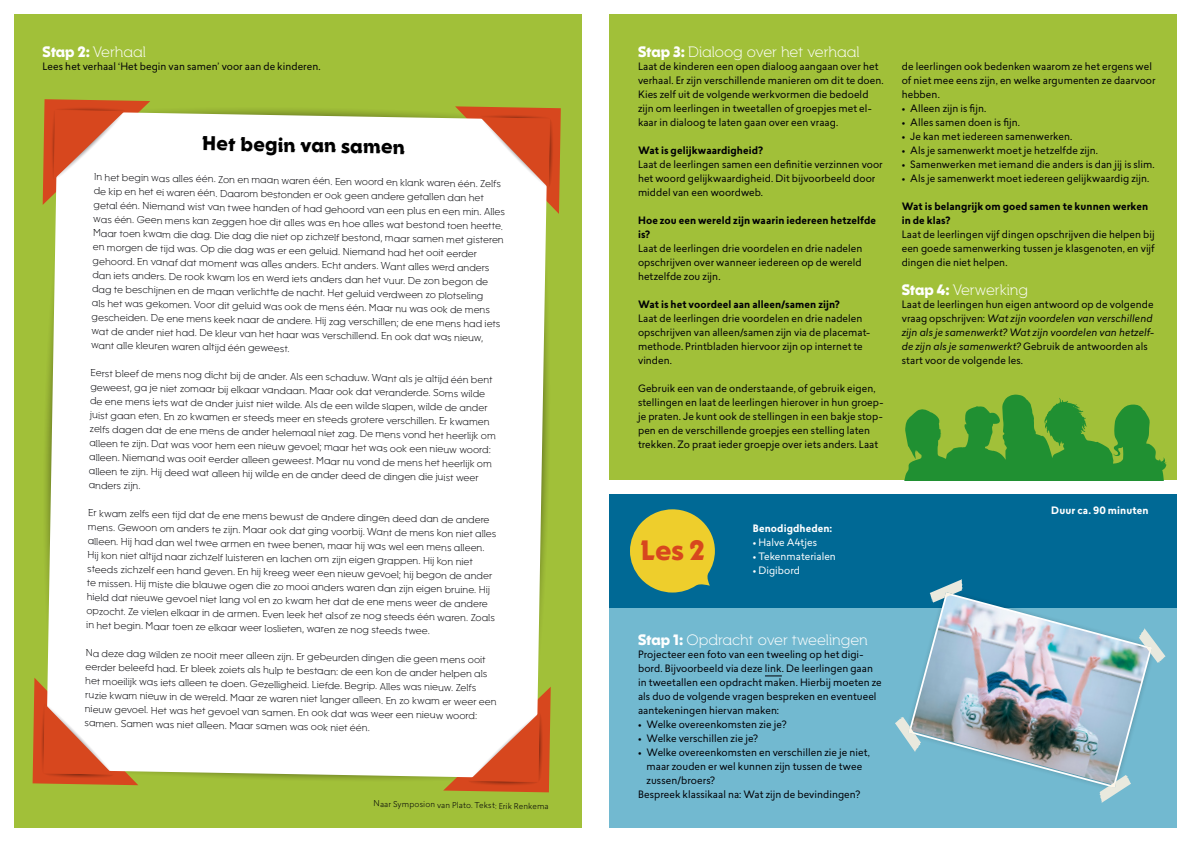
<style>
.page{position:relative;width:1191px;height:842px;background:#fff}
.page>*{position:absolute;margin:0;border:0;box-sizing:border-box;transform-origin:0 0}
.t1{font:900 28px "Campora";color:#d7471e}
.t2{font:900 20px "Campora";color:#000}
.t3{font:15px "Campora";color:#fff}
.t4{font:10px/14px "Campora";color:#000005}
.t5{font:10px/14px "Lasiver";letter-spacing:.005em;color:#000005}
.t6{font:700 10px/14px "Lasiver";letter-spacing:.01em;color:#000005}
.t7{font:10px "Lasiver";letter-spacing:.005em;color:#fff}
.t8{font:700 10px "Lasiver";letter-spacing:.01em;color:#fff}
.t9{font:300 8px "Lasiver";color:#000005}
.s1{font-weight:900}
.s2{font-weight:700}
.s3{font-style:italic}
</style>
<div class="page">
<div style="left:14px;top:14px;width:567px;height:814px;background:#a1c039"></div>
<div style="left:609px;top:15px;width:567px;height:465px;background:#a1c039"></div>
<svg style="left:904px;top:394px;width:262px;height:86px"></svg>
<div style="left:609px;top:608px;width:567px;height:220px;background:#72b9d0"></div>
<div style="left:609px;top:494px;width:567px;height:114px;background:#006995"></div>
<svg style="left:32px;top:99px;width:529px;height:693px;background:#f3efe1"></svg>
<svg style="left:630px;top:509px;width:85px;height:83px"></svg>
<svg style="left:765px;top:676px;width:17px;height:1px"></svg>
<div style="left:904px;top:588px;width:252px;height:204px;background:#000;opacity:.2"></div>
<img style="left:907px;top:591px;width:246px;height:198px">
<svg style="left:929px;top:579px;width:33px;height:24px"></svg>
<svg style="left:895px;top:717px;width:26px;height:35px"></svg>
<svg style="left:1138px;top:628px;width:27px;height:35px"></svg>
<svg style="left:1099px;top:775px;width:32px;height:28px"></svg>
<h3 class="t3" style="left:43px;top:43px;width:105px"><span class="s1">Stap 2:</span> Verhaal</h3>
<p class="t5" style="left:43px;top:60px;width:280px">Lees het verhaal ‘Het begin van samen’ voor aan de kinderen.</p>
<h2 class="t2" style="left:203px;top:130px;width:204px;rotate:1deg">Het begin van samen</h2>
<p class="t4" style="left:94px;top:170px;width:413px;rotate:1deg">In het begin was alles één. Zon en maan waren één. Een woord en klank waren één. Zelfs de kip en het ei waren één. Daarom bestonden er ook geen andere getallen dan het getal één. Niemand wist van twee handen of had gehoord van een plus en een min. Alles was één. Geen mens kan zeggen hoe dit alles was en hoe alles wat bestond toen heette.<br>Maar toen kwam die dag. Die dag die niet op zichzelf bestond, maar samen met gisteren en morgen de tijd was. Op die dag was er een geluid. Niemand had het ooit eerder gehoord. En vanaf dat moment was alles anders. Echt anders. Want alles werd anders dan iets anders. De rook kwam los en werd iets anders dan het vuur. De zon begon de dag te beschijnen en de maan verlichtte de nacht. Het geluid verdween zo plotseling<br>als het was gekomen. Voor dit geluid was ook de mens één. Maar nu was ook de mens gescheiden. De ene mens keek naar de andere. Hij zag verschillen; de ene mens had iets wat de ander niet had. De kleur van het haar was verschillend. En ook dat was nieuw, want alle kleuren waren altijd één geweest.</p>
<p class="t4" style="left:91px;top:366px;width:408px;rotate:1deg">Eerst bleef de mens nog dicht bij de ander. Als een schaduw. Want als je altijd één bent geweest, ga je niet zomaar bij elkaar vandaan. Maar ook dat veranderde. Soms wilde de ene mens iets wat de ander juist niet wilde. Als de een wilde slapen, wilde de ander juist gaan eten. En zo kwamen er steeds meer en steeds grotere verschillen. Er kwamen zelfs dagen dat de ene mens de ander helemaal niet zag. De mens vond het heerlijk om alleen te zijn. Dat was voor hem een nieuw gevoel; maar het was ook een nieuw woord: alleen. Niemand was ooit eerder alleen geweest. Maar nu vond de mens het heerlijk om alleen te zijn. Hij deed wat alleen hij wilde en de ander deed de dingen die juist weer anders zijn.</p>
<p class="t4" style="left:88px;top:506px;width:410px;rotate:1deg">Er kwam zelfs een tijd dat de ene mens bewust de andere dingen deed dan de andere mens. Gewoon om anders te zijn. Maar ook dat ging voorbij. Want de mens kon niet alles alleen. Hij had dan wel twee armen en twee benen, maar hij was wel een mens alleen.<br>Hij kon niet altijd naar zichzelf luisteren en lachen om zijn eigen grappen. Hij kon niet steeds zichzelf een hand geven. En hij kreeg weer een nieuw gevoel; hij begon de ander te missen. Hij miste die blauwe ogen die zo mooi anders waren dan zijn eigen bruine. Hij hield dat nieuwe gevoel niet lang vol en zo kwam het dat de ene mens weer de andere opzocht. Ze vielen elkaar in de armen. Even leek het alsof ze nog steeds één waren. Zoals in het begin. Maar toen ze elkaar weer loslieten, waren ze nog steeds twee.</p>
<p class="t4" style="left:86px;top:646px;width:413px;rotate:1deg">Na deze dag wilden ze nooit meer alleen zijn. Er gebeurden dingen die geen mens ooit eerder beleefd had. Er bleek zoiets als hulp te bestaan: de een kon de ander helpen als het moeilijk was iets alleen te doen. Gezelligheid. Liefde. Begrip. Alles was nieuw. Zelfs ruzie kwam nieuw in de wereld. Maar ze waren niet langer alleen. En zo kwam er weer een nieuw gevoel. Het was het gevoel van samen. En ook dat was weer een nieuw woord: samen. Samen was niet alleen. Maar samen was ook niet één.</p>
<p class="t9" style="left:374px;top:798px;width:176px;rotate:1deg">Naar Symposion van Plato. Tekst: Erik Renkema</p>
<h3 class="t3" style="left:638px;top:43px;width:223px"><span class="s1">Stap 3:</span> Dialoog over het verhaal</h3>
<p class="t5" style="left:638px;top:60px;width:247px">Laat de kinderen een open dialoog aangaan over het verhaal. Er zijn verschillende manieren om dit te doen.<br>Kies zelf uit de volgende werkvormen die bedoeld zijn om leerlingen in tweetallen of groepjes met el&shy;kaar in dialoog te laten gaan over een vraag.</p>
<p class="t6" style="left:638px;top:144px;width:127px">Wat is gelijkwaardigheid?</p>
<p class="t5" style="left:638px;top:158px;width:246px">Laat de leerlingen samen een definitie verzinnen voor het woord gelijkwaardigheid. Dit bijvoorbeeld door middel van een woordweb.</p>
<p class="t6" style="left:638px;top:214px;width:240px">Hoe zou een wereld zijn waarin iedereen hetzelfde is?</p>
<p class="t5" style="left:638px;top:242px;width:226px;text-align:justify">Laat de leerlingen drie voordelen en drie nadelen opschrijven over wanneer iedereen op de wereld hetzelfde zou zijn.</p>
<p class="t6" style="left:638px;top:298px;width:203px">Wat is het voordeel aan alleen/samen zijn?</p>
<p class="t5" style="left:638px;top:312px;width:234px">Laat de leerlingen drie voordelen en drie nadelen opschrijven van alleen/samen zijn via de placemat&shy;methode. Printbladen hiervoor zijn op internet te vinden.</p>
<p class="t5" style="left:638px;top:382px;width:247px">Gebruik een van de onderstaande, of gebruik eigen, stellingen en laat de leerlingen hierover in hun groep&shy;je praten. Je kunt ook de stellingen in een bakje stop&shy;pen en de verschillende groepjes een stelling laten trekken. Zo praat ieder groepje over iets anders. Laat</p>
<p class="t5" style="left:901px;top:60px;width:255px">de leerlingen ook bedenken waarom ze het ergens wel of niet mee eens zijn, en welke argumenten ze daarvoor hebben.</p>
<p class="t5" style="left:901px;top:102px;width:86px"><span class="s2">•</span> Alleen zijn is fijn.</p>
<p class="t5" style="left:901px;top:116px;width:120px"><span class="s2">•</span> Alles samen doen is fijn.</p>
<p class="t5" style="left:901px;top:130px;width:172px"><span class="s2">•</span> Je kan met iedereen samenwerken.</p>
<p class="t5" style="left:901px;top:144px;width:198px"><span class="s2">•</span> Als je samenwerkt moet je hetzelfde zijn.</p>
<p class="t5" style="left:901px;top:158px;width:254px"><span class="s2">•</span> Samenwerken met iemand die anders is dan jij is slim.</p>
<p class="t5" style="left:901px;top:172px;width:249px"><span class="s2">•</span> Als je samenwerkt moet iedereen gelijkwaardig zijn.</p>
<p class="t6" style="left:901px;top:200px;width:248px">Wat is belangrijk om goed samen te kunnen werken in de klas?</p>
<p class="t5" style="left:901px;top:228px;width:254px;text-align:justify">Laat de leerlingen vijf dingen opschrijven die helpen bij een goede samenwerking tussen je klasgenoten, en vijf dingen die niet helpen.</p>
<h3 class="t3" style="left:901px;top:281px;width:128px"><span class="s1">Stap 4:</span> Verwerking</h3>
<p class="t5" style="left:901px;top:298px;width:254px">Laat de leerlingen hun eigen antwoord op de volgende vraag opschrijven: <span class="s3">Wat zijn voordelen van verschillend zijn als je samenwerkt? Wat zijn voordelen van hetzelf&shy;de zijn als je samenwerkt?</span> Gebruik de antwoorden als start voor de volgende les.</p>
<h1 class="t1" style="left:641px;top:532px;width:65px">Les 2</h1>
<p class="t8" style="left:753px;top:522px;width:81px">Benodigdheden:</p>
<p class="t7" style="left:753px;top:536px;width:66px"><span class="s2">•</span> Halve A4tjes</p>
<p class="t7" style="left:753px;top:550px;width:85px"><span class="s2">•</span> Tekenmaterialen</p>
<p class="t7" style="left:753px;top:564px;width:49px"><span class="s2">•</span> Digibord</p>
<p class="t8" style="left:1051px;top:503px;width:99px">Duur ca. 90 minuten</p>
<h3 class="t3" style="left:638px;top:631px;width:231px"><span class="s1">Stap 1:</span> Opdracht over tweelingen</h3>
<p class="t5" style="left:638px;top:648px;width:245px">Projecteer een foto van een tweeling op het digi&shy;bord. Bijvoorbeeld via deze link. De leerlingen gaan in tweetallen een opdracht maken. Hierbij moeten ze als duo de volgende vragen bespreken en eventueel aantekeningen hiervan maken:</p>
<p class="t5" style="left:638px;top:718px;width:150px"><span class="s2">•</span> Welke overeenkomsten zie je?</p>
<p class="t5" style="left:638px;top:732px;width:121px"><span class="s2">•</span> Welke verschillen zie je?</p>
<p class="t5" style="left:638px;top:746px;width:233px"><span class="s2">•</span> Welke overeenkomsten en verschillen zie je niet,</p>
<p class="t5" style="left:646px;top:760px;width:217px">maar zouden er wel kunnen zijn tussen de twee</p>
<p class="t5" style="left:646px;top:774px;width:70px">zussen/broers?</p>
<p class="t5" style="left:638px;top:788px;width:224px">Bespreek klassikaal na: Wat zijn de bevindingen?</p>
</div>
